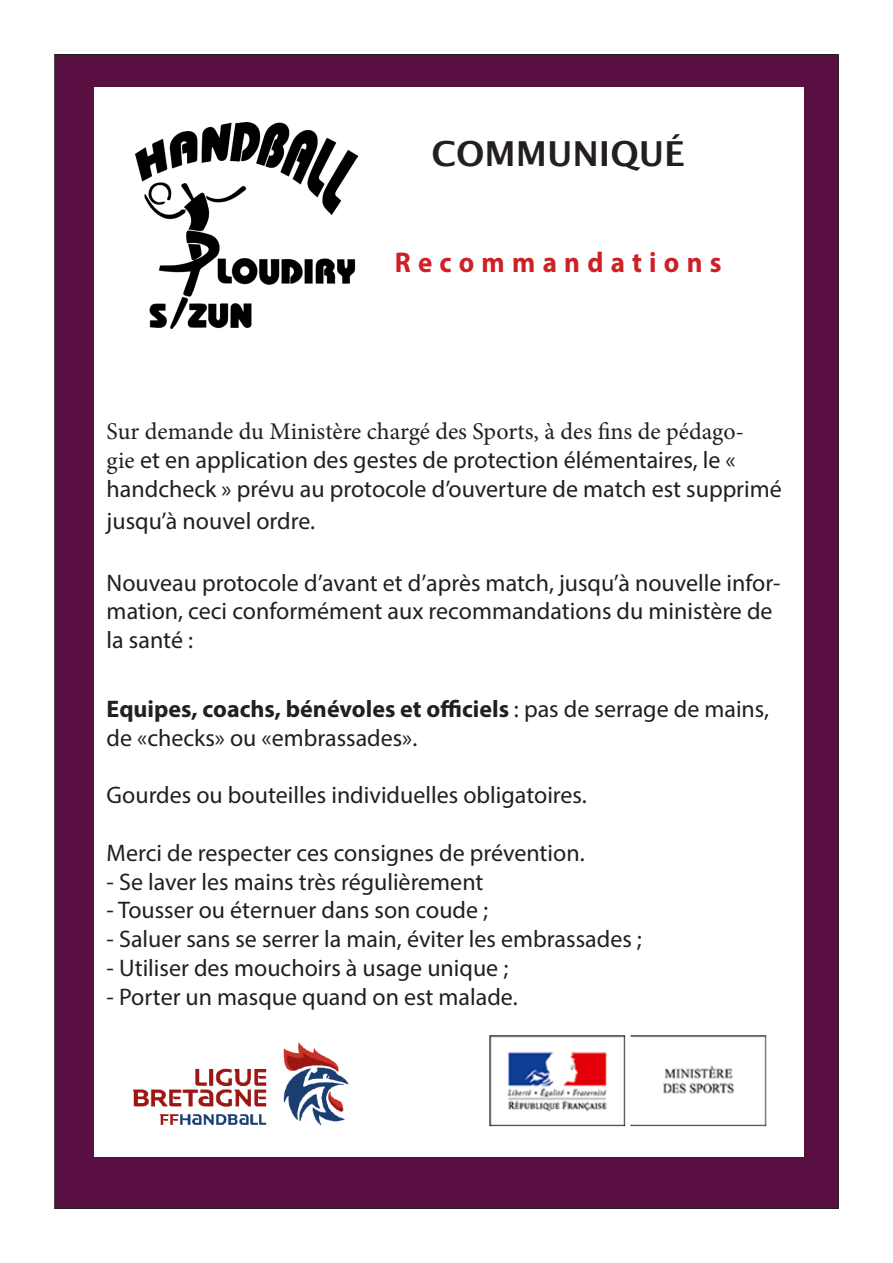
<style>
.page{position:relative;width:893px;height:1263px;background:#fff}
.page>*{position:absolute;margin:0;border:0;box-sizing:border-box;transform-origin:0 0}
.t1{font:600 34.5px "Lucida Sans";color:#231f20}
.t2{font:700 28.65px "Myriad Pro";letter-spacing:.27em;color:#cf2026;scale:.94 1}
.t3{font:24px/28.8px "Myriad Pro";color:#231f20}
.s1{font-family:"Minion Pro"}
.s2{font-weight:700}
</style>
<div class="page">
<div style="left:55px;top:55px;width:783px;height:1153px;background:#5a0f42"></div>
<div style="left:94px;top:87px;width:710px;height:1070px;background:#fff"></div>
<img style="left:136px;top:122px;width:221px;height:206px">
<img style="left:133px;top:1042px;width:216px;height:84px">
<img style="left:489px;top:1035px;width:278px;height:92px">
<p class="t1" style="left:431px;top:134px;width:255px">COMMUNIQUÉ</p>
<p class="t2" style="left:395px;top:243px;width:349px">Recommandations</p>
<p class="t3" style="left:107px;top:417px;width:677px"><span class="s1">Sur demande du Ministère chargé des Sports, à des fins de pédago-<br>gie</span> et en application des gestes de protection élémentaires, le « handcheck » prévu au protocole d’ouverture de match est supprimé</p>
<p class="t3" style="left:107px;top:507px;width:210px">jusqu’à nouvel ordre.</p>
<p class="t3" style="left:107px;top:568px;width:675px">Nouveau protocole d’avant et d’après match, jusqu’à nouvelle infor&shy;mation, ceci conformément aux recommandations du ministère de la santé :</p>
<p class="t3" style="left:107px;top:694px;width:664px"><span class="s2">Equipes, coachs, bénévoles et officiels</span> : pas de serrage de mains, de «checks» ou «embrassades».</p>
<p class="t3" style="left:107px;top:780px;width:482px">Gourdes ou bouteilles individuelles obligatoires.</p>
<p class="t3" style="left:107px;top:838px;width:479px">Merci de respecter ces consignes de prévention.</p>
<p class="t3" style="left:107px;top:867px;width:378px">- Se laver les mains très régulièrement</p>
<p class="t3" style="left:107px;top:895px;width:383px">- Tousser ou éternuer dans son coude ;</p>
<p class="t3" style="left:107px;top:924px;width:537px">- Saluer sans se serrer la main, éviter les embrassades ;</p>
<p class="t3" style="left:107px;top:953px;width:403px">- Utiliser des mouchoirs à usage unique ;</p>
<p class="t3" style="left:107px;top:982px;width:412px">- Porter un masque quand on est malade.</p>
</div>
